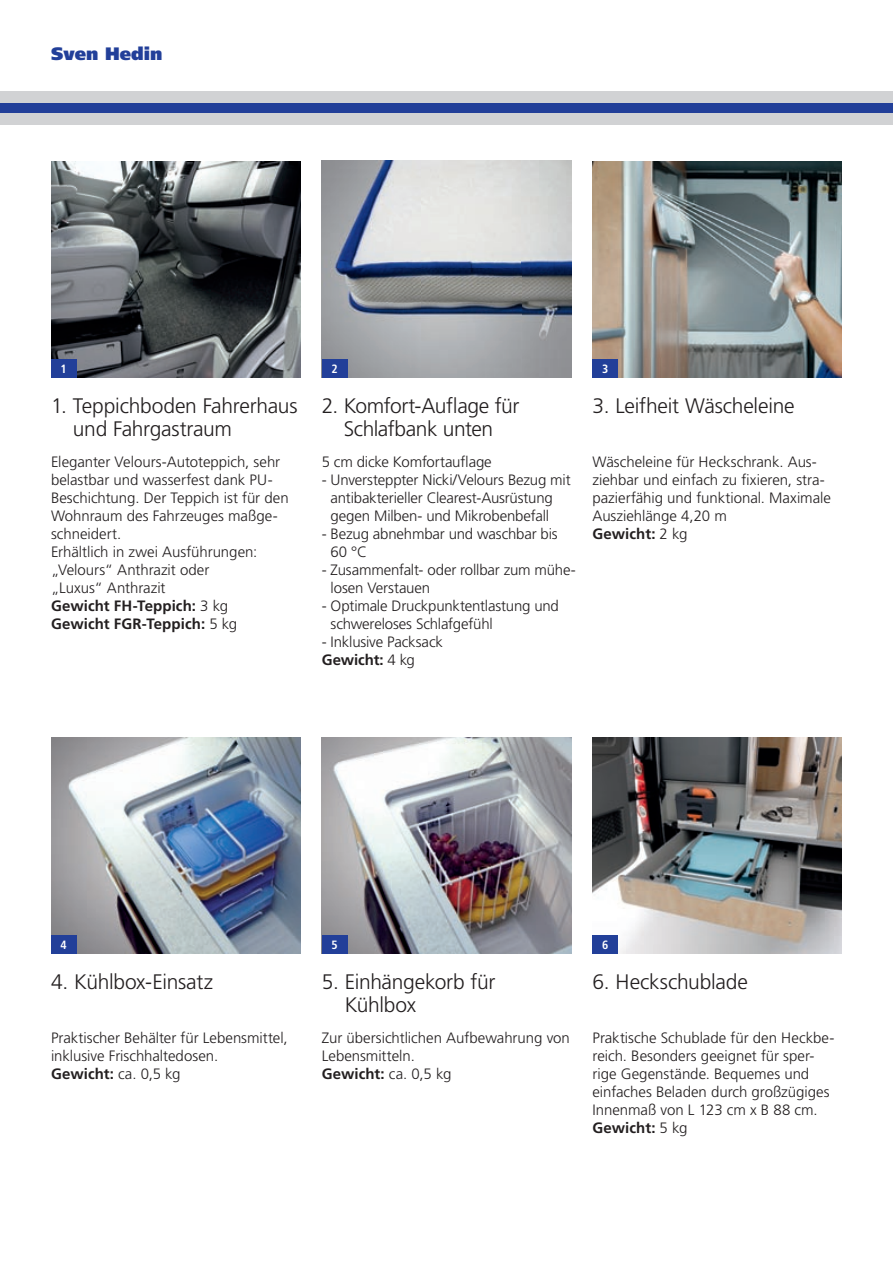
<style>
.page{position:relative;width:893px;height:1263px;background:#fff}
.page>*{position:absolute;margin:0;border:0;box-sizing:border-box;transform-origin:0 0}
.t1{font:300 21px/22.5px "Frutiger";letter-spacing:-.015em;color:#231f20}
.t2{font:900 18px "Frutiger";color:#223f99}
.t3{font:300 15px/18px "Frutiger";letter-spacing:-.005em;color:#231f20}
.t4{font:700 condensed 12px "Frutiger";color:#fff}
.s1{font-weight:700}
</style>
<div class="page">
<img style="left:322px;top:161px;width:249px;height:216px">
<img style="left:592px;top:161px;width:250px;height:216px">
<div style="left:592px;top:359px;width:26px;height:18px;background:#223f99"></div>
<div style="left:322px;top:359px;width:25px;height:18px;background:#223f99"></div>
<img style="left:592px;top:737px;width:250px;height:216px">
<div style="left:0;top:103px;width:893px;height:11px;background:#223f99"></div>
<div style="left:0;top:114px;width:893px;height:11px;background:#d1d2d4"></div>
<div style="left:0;top:92px;width:893px;height:11px;background:#d1d2d4"></div>
<img style="left:51px;top:161px;width:249px;height:216px">
<div style="left:51px;top:359px;width:26px;height:18px;background:#223f99"></div>
<img style="left:322px;top:737px;width:249px;height:216px">
<div style="left:322px;top:935px;width:25px;height:18px;background:#223f99"></div>
<img style="left:51px;top:737px;width:249px;height:216px">
<div style="left:51px;top:935px;width:26px;height:18px;background:#223f99"></div>
<div style="left:592px;top:935px;width:26px;height:18px;background:#223f99"></div>
<p class="t2" style="left:51px;top:43px;width:113px">Sven Hedin</p>
<p class="t4" style="left:61px;top:361px;width:8px">1</p>
<h1 class="t1" style="left:73px;top:394px;width:226px;text-indent:-22px">1. Teppichboden Fahrerhaus und Fahrgastraum</h1>
<p class="t3" style="left:51px;top:453px;width:239px">Eleganter Velours-Autoteppich, sehr belastbar und wasserfest dank PU-<br>Beschichtung. Der Teppich ist für den<br>Wohnraum des Fahrzeuges maßge&shy;schneidert.<br>Erhältlich in zwei Ausführungen: „Velours“ Anthrazit oder<br>„Luxus“ Anthrazit<br><span class="s1">Gewicht FH-Teppich:</span> 3 kg<br><span class="s1">Gewicht FGR-Teppich:</span> 5 kg</p>
<p class="t4" style="left:331px;top:361px;width:8px">2</p>
<p class="t4" style="left:602px;top:361px;width:8px">3</p>
<h1 class="t1" style="left:322px;top:394px;width:199px;text-align:center">2. Komfort-Auflage für<br>Schlafbank unten</h1>
<p class="t3" style="left:322px;top:453px;width:172px">5 cm dicke Komfortauflage</p>
<p class="t3" style="left:331px;top:471px;width:242px;text-indent:-9px">- Unversteppter Nicki/Velours Bezug mit antibakterieller Clearest-Ausrüstung gegen Milben- und Mikrobenbefall</p>
<p class="t3" style="left:331px;top:525px;width:229px;text-indent:-9px">- Bezug abnehmbar und waschbar bis<br>60 °C</p>
<p class="t3" style="left:331px;top:561px;width:247px;text-indent:-9px">- Zusammenfalt- oder rollbar zum mühe&shy;losen Verstauen</p>
<p class="t3" style="left:331px;top:597px;width:230px;text-indent:-9px">- Optimale Druckpunktentlastung und schwereloses Schlafgefühl</p>
<p class="t3" style="left:322px;top:633px;width:123px">- Inklusive Packsack<br><span class="s1">Gewicht:</span> 4 kg</p>
<h1 class="t1" style="left:592px;top:394px;width:204px">3. Leifheit Wäscheleine</h1>
<p class="t3" style="left:592px;top:453px;width:240px">Wäscheleine für Heckschrank. Aus&shy;ziehbar und einfach zu fixieren, stra&shy;pazierfähig und funktional. Maximale<br>Ausziehlänge 4,20 m<br><span class="s1">Gewicht:</span> 2 kg</p>
<p class="t4" style="left:61px;top:937px;width:8px">4</p>
<p class="t4" style="left:602px;top:937px;width:8px">6</p>
<p class="t4" style="left:331px;top:937px;width:8px">5</p>
<h1 class="t1" style="left:51px;top:970px;width:164px">4. Kühlbox-Einsatz</h1>
<p class="t3" style="left:51px;top:1029px;width:238px">Praktischer Behälter für Lebensmittel, inklusive Frischhaltedosen.<br><span class="s1">Gewicht:</span> ca. 0,5 kg</p>
<h1 class="t1" style="left:345px;top:970px;width:152px;text-indent:-23px">5. Einhängekorb für<br>Kühlbox</h1>
<p class="t3" style="left:322px;top:1029px;width:250px">Zur übersichtlichen Aufbewahrung von<br>Lebensmitteln.<br><span class="s1">Gewicht:</span> ca. 0,5 kg</p>
<h1 class="t1" style="left:592px;top:970px;width:157px">6. Heckschublade</h1>
<p class="t3" style="left:592px;top:1029px;width:244px">Praktische Schublade für den Heckbe&shy;reich. Besonders geeignet für sper&shy;rige Gegenstände. Bequemes und einfaches Beladen durch großzügiges<br>Innenmaß von L 123 cm x B 88 cm.<br><span class="s1">Gewicht:</span> 5 kg</p>
</div>
